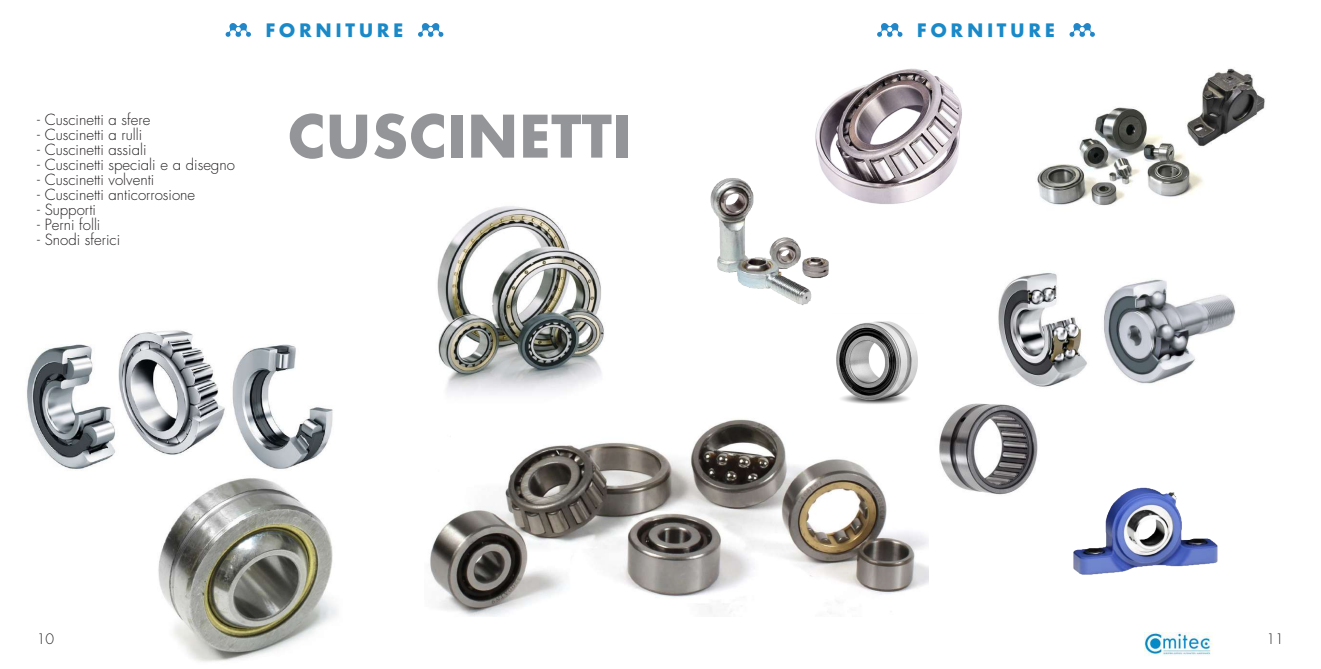
<style>
.page{position:relative;width:1321px;height:669px;background:#fff}
.page>*{position:absolute;margin:0;border:0;box-sizing:border-box;transform-origin:0 0}
.t1{font:700 57px "Futura";color:#939598}
.t2{font:700 18px "Futura";letter-spacing:.2em;color:#1a89c8}
.t3{font:300 15px "Futura Std";color:#231f20}
.t4{font:300 14px "Futura Std";color:#231f20}
.s1{font-style:inherit}
</style>
<div class="page">
<img style="left:158px;top:478px;width:179px;height:184px">
<img style="left:27px;top:330px;width:306px;height:140px">
<img style="left:1073px;top:487px;width:145px;height:88px">
<img style="left:437px;top:206px;width:167px;height:189px">
<svg style="left:226px;top:23px;width:25px;height:14px"></svg>
<svg style="left:418px;top:23px;width:25px;height:14px"></svg>
<img style="left:1037px;top:107px;width:166px;height:99px">
<img style="left:815px;top:68px;width:147px;height:136px">
<img style="left:998px;top:273px;width:237px;height:114px">
<img style="left:1183px;top:68px;width:82px;height:79px">
<img style="left:710px;top:174px;width:130px;height:131px">
<img style="left:430px;top:419px;width:498px;height:198px">
<img style="left:939px;top:403px;width:99px;height:92px">
<img style="left:836px;top:321px;width:82px;height:83px">
<svg style="left:877px;top:23px;width:25px;height:14px"></svg>
<svg style="left:1069px;top:23px;width:26px;height:14px"></svg>
<img style="left:1145px;top:632px;width:68px;height:24px">
<p class="t3" style="left:37px;top:110px;width:115px"><span class="s1">- C</span>uscinetti a sfere</p>
<p class="t3" style="left:37px;top:125px;width:107px"><span class="s1">-</span> Cuscinetti a rulli</p>
<p class="t3" style="left:37px;top:140px;width:111px">- Cuscinetti assiali</p>
<p class="t3" style="left:37px;top:155px;width:199px">- Cuscinetti speciali e a disegno</p>
<p class="t3" style="left:37px;top:170px;width:119px">- Cuscinetti volventi</p>
<p class="t3" style="left:37px;top:185px;width:160px">- Cuscinetti anticorrosione</p>
<p class="t3" style="left:37px;top:200px;width:60px">- Supporti</p>
<p class="t3" style="left:37px;top:215px;width:65px">- Perni folli</p>
<p class="t3" style="left:37px;top:230px;width:84px">- Snodi sferici</p>
<p class="t2" style="left:265px;top:17px;width:140px">FORNITURE</p>
<h1 class="t1" style="left:287px;top:95px;width:346px">CUSCINETTI</h1>
<p class="t4" style="left:37px;top:630px;width:19px">10</p>
<p class="t2" style="left:917px;top:17px;width:140px">FORNITURE</p>
<p class="t4" style="left:1267px;top:630px;width:19px">11</p>
</div>
